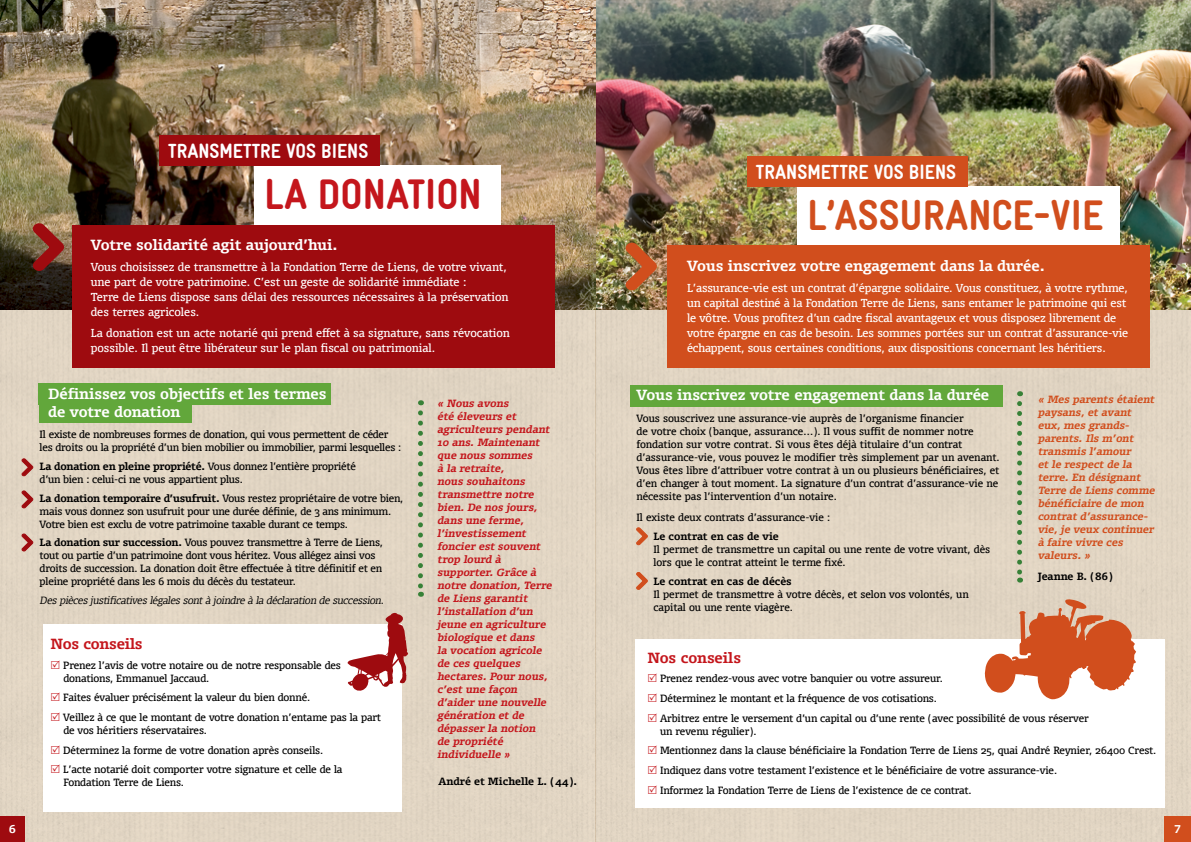
<style>
.page{position:relative;width:1191px;height:842px;background:#fff}
.page>*{position:absolute;margin:0;border:0;box-sizing:border-box;transform-origin:0 0}
.t1{font:900 condensed 43px "Gravur";color:#d14e1d}
.t2{font:900 condensed 43px "Gravur";color:#c4161c}
.t3{font:900 condensed 20.6px "Gravur";color:#fff}
.t4{font:700 14px/17.7px "Olsen TF";color:#fff}
.t5{font:700 14px "Olsen";color:#fff}
.t6{font:700 14px "Olsen TF";letter-spacing:-.01em;color:#c4161c}
.t7{font:11px/15px "Olsen";letter-spacing:-.01em;color:#fff}
.t8{font:700 11px "Olsen TF";color:#fff}
.t9{font:10px/13px "Olsen";letter-spacing:-.01em;color:#000}
.t10{font:italic 700 10px/13px "Olsen";letter-spacing:-.005em;color:#c4161c}
.t11{font:italic 700 10px/13px "Olsen";color:#d14e1d}
.t12{font:700 10px "Olsen";color:#000}
.t13{font:italic 300 10px "Olsen LF";color:#000}
.s1{font-weight:700}
</style>
<div class="page">
<div style="left:595px;top:0;width:596px;height:842px;background:#e1d5c3"></div>
<div style="left:0;top:0;width:595px;height:842px;background:#e1d5c2"></div>
<img style="left:0;top:0;width:1191px;height:309px">
<div style="left:72px;top:226px;width:482px;height:142px;background:#9e0b0f"></div>
<div style="left:254px;top:166px;width:247px;height:59px;background:#fff"></div>
<div style="left:797px;top:187px;width:322px;height:59px;background:#fff"></div>
<div style="left:160px;top:135px;width:219px;height:30px;background:#9e0b0f"></div>
<div style="left:747px;top:156px;width:220px;height:31px;background:#d14e1d"></div>
<div style="left:0;top:816px;width:25px;height:26px;background:#9e0b0f"></div>
<div style="left:1164px;top:816px;width:27px;height:26px;background:#d14e1d"></div>
<div style="left:39px;top:401px;width:152px;height:22px;background:#62a73b"></div>
<div style="left:39px;top:383px;width:292px;height:22px;background:#62a73b"></div>
<div style="left:631px;top:385px;width:372px;height:22px;background:#62a73b"></div>
<div style="left:43px;top:625px;width:359px;height:187px;background:#fff"></div>
<div style="left:636px;top:639px;width:528px;height:169px;background:#fff"></div>
<svg style="left:31px;top:221px;width:34px;height:52px;background:#874132"></svg>
<svg style="left:623px;top:241px;width:35px;height:51px;background:#ab6a3e"></svg>
<div style="left:667px;top:245px;width:482px;height:123px;background:#d14e1d"></div>
<svg style="left:418px;top:413px;width:5px;height:184px"></svg>
<svg style="left:1017px;top:403px;width:5px;height:180px"></svg>
<svg style="left:21px;top:458px;width:13px;height:19px"></svg>
<svg style="left:636px;top:527px;width:12px;height:19px"></svg>
<svg style="left:636px;top:572px;width:12px;height:18px"></svg>
<svg style="left:21px;top:490px;width:13px;height:19px"></svg>
<svg style="left:21px;top:533px;width:13px;height:19px"></svg>
<svg style="left:984px;top:599px;width:152px;height:101px"></svg>
<svg style="left:347px;top:613px;width:61px;height:78px"></svg>
<h2 class="t3" style="left:168px;top:139px;width:202px">TRANSMETTRE VOS BIENS</h2>
<h1 class="t2" style="left:264px;top:170px;width:219px">LA DONATION</h1>
<h3 class="t5" style="left:91px;top:236px;width:248px">Votre solidarité agit aujourd’hui.</h3>
<p class="t7" style="left:91px;top:259px;width:419px">Vous choisissez de transmettre à la Fondation Terre de Liens, de votre vivant, une part de votre patrimoine. C’est un geste de solidarité immédiate :<br>Terre de Liens dispose sans délai des ressources nécessaires à la préservation des terres agricoles.</p>
<p class="t7" style="left:91px;top:325px;width:420px">La donation est un acte notarié qui prend effet à sa signature, sans révocation possible. Il peut être libérateur sur le plan fiscal ou patrimonial.</p>
<h2 class="t3" style="left:756px;top:160px;width:202px">TRANSMETTRE VOS BIENS</h2>
<h1 class="t1" style="left:807px;top:191px;width:297px">L’ASSURANCE-VIE</h1>
<h3 class="t5" style="left:687px;top:256px;width:359px">Vous inscrivez votre engagement dans la durée.</h3>
<p class="t7" style="left:687px;top:280px;width:443px">L’assurance-vie est un contrat d’épargne solidaire. Vous constituez, à votre rythme, un capital destiné à la Fondation Terre de Liens, sans entamer le patrimoine qui est le vôtre. Vous profitez d’un cadre fiscal avantageux et vous disposez librement de votre épargne en cas de besoin. Les sommes portées sur un contrat d’assurance-vie échappent, sous certaines conditions, aux dispositions concernant les héritiers.</p>
<h3 class="t4" style="left:48px;top:385px;width:280px">Définissez vos objectifs et les termes de votre donation</h3>
<p class="t9" style="left:40px;top:428px;width:363px">Il existe de nombreuses formes de donation, qui vous permettent de céder les droits ou la propriété d’un bien mobilier ou immobilier, parmi lesquelles :</p>
<p class="t9" style="left:40px;top:459px;width:318px"><span class="s1">La donation en pleine propriété.</span> Vous donnez l’entière propriété d’un bien : celui-ci ne vous appartient plus.</p>
<p class="t9" style="left:40px;top:491px;width:365px"><span class="s1">La donation temporaire d’usufruit.</span> Vous restez propriétaire de votre bien, mais vous donnez son usufruit pour une durée définie, de 3 ans minimum.<br>Votre bien est exclu de votre patrimoine taxable durant ce temps.</p>
<p class="t9" style="left:40px;top:536px;width:345px"><span class="s1">La donation sur succession.</span> Vous pouvez transmettre à Terre de Liens, tout ou partie d’un patrimoine dont vous héritez. Vous allégez ainsi vos droits de succession. La donation doit être effectuée à titre définitif et en pleine propriété dans les 6 mois du décès du testateur.</p>
<p class="t13" style="left:40px;top:594px;width:348px">Des pièces justificatives légales sontà j oindre à la déclaration de succession.</p>
<h3 class="t6" style="left:51px;top:635px;width:94px">Nos conseils</h3>
<p class="t9" style="left:63px;top:658px;width:279px">Prenez l’avis de votre notaire ou de notre responsable des donations, Emmanuel Jaccaud.</p>
<p class="t9" style="left:63px;top:688px;width:319px;line-height:19.7px">Faites évaluer précisément la valeur du bien donné.<br>Veillez à ce que le montant de votre donation n’entame pas la part</p>
<p class="t9" style="left:63px;top:720px;width:281px;line-height:19.7px">de vos héritiers réservataires.<br>Déterminez la forme de votre donation après conseils.<br>L’acte notarié doit comporter votre signature et celle de la</p>
<p class="t9" style="left:63px;top:776px;width:122px">Fondation Terre de Liens.</p>
<h3 class="t4" style="left:636px;top:386px;width:354px">Vous inscrivez votre engagement dans la durée</h3>
<p class="t9" style="left:636px;top:411px;width:364px">Vous souscrivez une assurance-vie auprès de l’organisme financier<br>de votre choix (banque, assurance…). Il vous suffit de nommer notre fondation sur votre contrat. Si vous êtes déjà titulaire d’un contrat d’assurance-vie, vous pouvez le modifier très simplement par un avenant.<br>Vous êtes libre d’attribuer votre contrat à un ou plusieurs bénéficiaires, et d’en changer à tout moment. La signature d’un contrat d’assurance-vie ne nécessite pas l’intervention d’un notaire.</p>
<p class="t9" style="left:636px;top:511px;width:195px">Il existe deux contrats d’assurance-vie :</p>
<p class="t12" style="left:653px;top:530px;width:127px">Le contrat en cas de vie</p>
<p class="t9" style="left:653px;top:543px;width:338px">Il permet de transmettre un capital ou une rente de votre vivant, dès lors que le contrat atteint le terme fixé.</p>
<p class="t12" style="left:653px;top:574px;width:140px">Le contrat en cas de décès</p>
<p class="t9" style="left:653px;top:587px;width:317px">Il permet de transmettre à votre décès, et selon vos volontés, un capital ou une rente viagère.</p>
<p class="t10" style="left:437px;top:396px;width:118px">« Nous avons<br>été éleveurs et agriculteurs p endant<br>10 ans. Maintenant que nous sommes<br>à la retraite,<br>nous souhaitons transmettre notre bien. De nos jours, dans une ferme, l’investissement foncier est souvent trop lourd à<br>supp orter. Grâce à notre donation, Terre de Liens garantit l’installation d’un<br>j eune en agriculture biologique et dans<br>la vocation agricole de ces quelques hectares. Pour nous, c’est une façon d’aider une nouvelle g énération et de<br>dép asser la notion de propriété individuelle »</p>
<p class="t11" style="left:1037px;top:392px;width:121px">« Mes p arents étaient p aysans, et avant eux, mes grands&shy;parents. Ils m’ont transmis l’amour<br>et le resp ect de la terre. En désignant<br>Terre de Liens comme bénéficiaire de mon contrat d’assurance&shy;vie, j e veux continuer à faire vivre ces valeurs. »</p>
<p class="t12" style="left:1037px;top:570px;width:76px">Jeanne B. (86)</p>
<h3 class="t6" style="left:647px;top:648px;width:95px">Nos conseils</h3>
<p class="t9" style="left:660px;top:668px;width:430px;line-height:19.7px">Prenez rendez-vous avec votre banquier ou votre assureur.<br>Déterminez le montant et la fréquence de vos cotisations.<br>Arbitrez entre le versement d’un capital ou d’une rente (avec possibilité de vous réserver</p>
<p class="t9" style="left:660px;top:721px;width:498px;line-height:19.7px">un revenu régulier).<br>Mentionnez dans la clause bénéficiaire la Fondation Terre de Liens 25, quai André Reynier, 26400 Crest.<br>Indiquez dans votre testament l’existence et le bénéficiaire de votre assurance-vie.<br>Informez la Fondation Terre de Liens de l’existence de ce contrat.</p>
<p class="t12" style="left:438px;top:775px;width:140px">André et Michelle L. (44).</p>
<p class="t8" style="left:9px;top:821px;width:9px">6</p>
<p class="t8" style="left:1174px;top:821px;width:9px">7</p>
</div>
